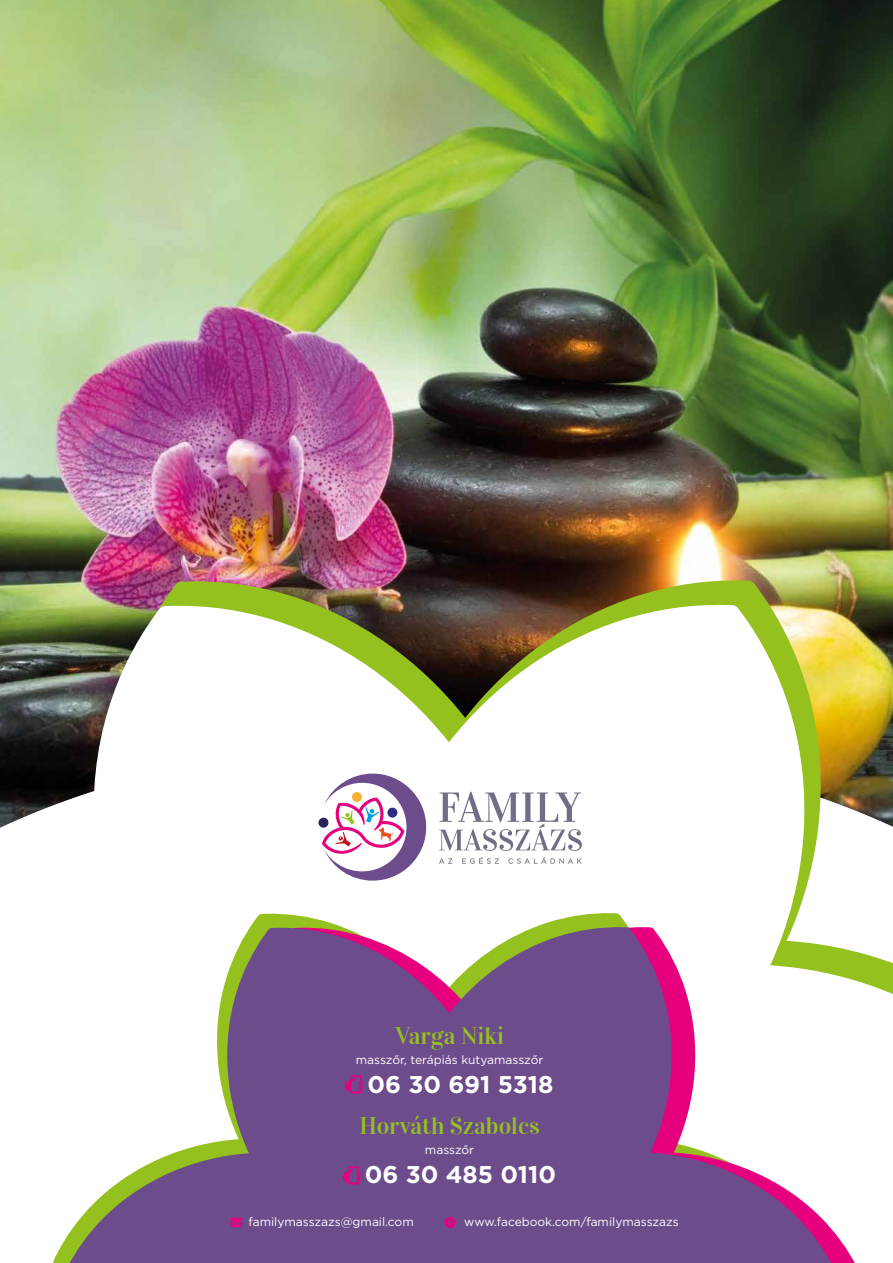
<style>
.page{position:relative;width:893px;height:1263px;background:#fff}
.page>*{position:absolute;margin:0;border:0;box-sizing:border-box;transform-origin:0 0}
.t1{font:700 24.15px "Gotham";color:#fff}
.t2{font:24px "Vidaloka";color:#95c11f}
.t3{font:12px "Gotham";color:#fff}
</style>
<div class="page">
<img style="left:0;top:0;width:893px;height:580px">
<img style="left:0;top:580px;width:893px;height:24px">
<img style="left:0;top:604px;width:893px;height:309px">
<svg style="left:53px;top:913px;width:745px;height:350px"></svg>
<svg style="left:63px;top:927px;width:830px;height:336px;fill:#6d4c8b"></svg>
<svg style="left:322px;top:774px;width:104px;height:107px"></svg>
<div style="left:318px;top:818px;width:10px;height:10px;background:#29235c;border-radius:50%"></div>
<div style="left:352px;top:792px;width:10px;height:10px;background:#f9b234;border-radius:50%"></div>
<div style="left:387px;top:808px;width:10px;height:9px;background:#2d2e83;border-radius:50%"></div>
<svg style="left:439px;top:858px;width:13px;height:6px"></svg>
<svg style="left:462px;top:857px;width:37px;height:7px"></svg>
<svg style="left:508px;top:857px;width:74px;height:7px"></svg>
<svg style="left:439px;top:792px;width:143px;height:59px"></svg>
<svg style="left:345px;top:1075px;width:18px;height:18px"></svg>
<svg style="left:444px;top:1217px;width:11px;height:11px"></svg>
<svg style="left:230px;top:1218px;width:12px;height:9px"></svg>
<div style="left:0;top:911px;width:188px;height:131px;background:#fff"></div>
<svg style="left:343px;top:1166px;width:17px;height:18px"></svg>
<h2 class="t2" style="left:395px;top:1022px;width:110px">Varga Niki</h2>
<p class="t3" style="left:356px;top:1052px;width:189px">masszőr, terápiás kutyamasszőr</p>
<h1 class="t1" style="left:367px;top:1068px;width:187px">06 30 691 5318</h1>
<h2 class="t2" style="left:359px;top:1112px;width:182px">Horváth Szabolcs</h2>
<p class="t3" style="left:425px;top:1142px;width:51px">masszőr</p>
<h1 class="t1" style="left:365px;top:1158px;width:193px">06 30 485 0110</h1>
<p class="t3" style="left:249px;top:1214px;width:167px">familymasszazs@gmail.com</p>
<p class="t3" style="left:464px;top:1214px;width:216px">www.facebook.com/familymasszazs</p>
</div>
